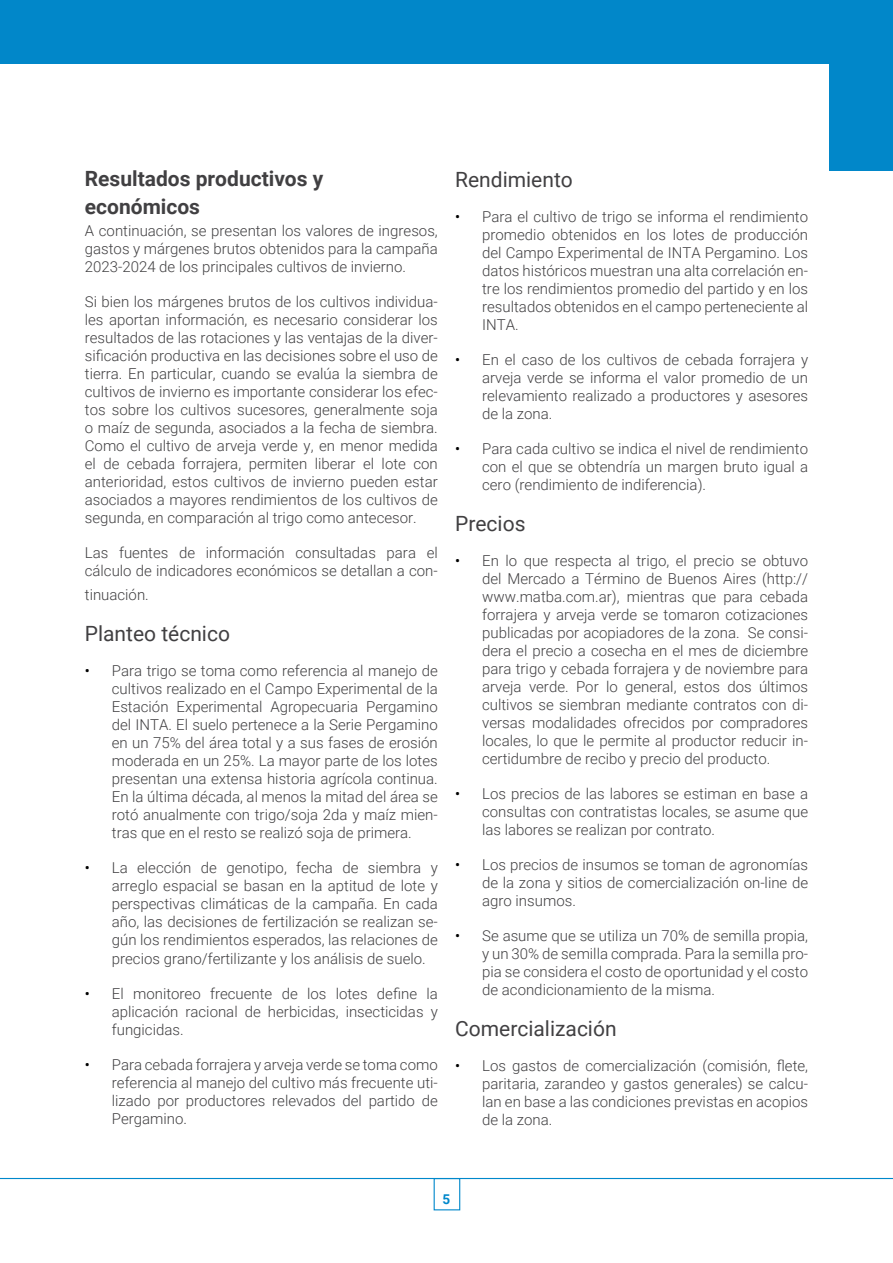
<style>
.page{position:relative;width:893px;height:1263px;background:#fff}
.page>*{position:absolute;margin:0;border:0;box-sizing:border-box;transform-origin:0 0}
.t1{font:21px "Roboto";color:#414042}
.t2{font:700 21px/28.2px "Roboto";color:#414042}
.t3{font:300 15px/18px "Roboto";color:#414042;text-align:justify}
.t4{font:700 13.5px "Roboto";color:#0088cb}
.s1{font-weight:400;color:#000}
</style>
<div class="page">
<hr style="left:0;top:1178px;width:893px;height:1px;background:#0088cb">
<div style="left:434px;top:1178px;width:26px;height:32px;border:1px solid #0088cb"></div>
<div style="left:829px;top:2px;width:64px;height:168px;background:#0187c9"></div>
<div style="left:0;top:0;width:893px;height:64px;background:#0187c9"></div>
<h1 class="t2" style="left:85px;top:163px;width:240px">Resultados productivos y económicos</h1>
<p class="t3" style="left:85px;top:221px;width:354px">A continuación, se presentan los valores de ingresos, gastos y márgenes brutos obtenidos para la campaña 2023-2024 de los principales cultivos de invierno.</p>
<p class="t3" style="left:85px;top:292px;width:354px">Si bien los márgenes brutos de los cultivos individua&shy;les aportan información, es necesario considerar los resultados de las rotaciones y las ventajas de la diver&shy;sificación productiva en las decisiones sobre el uso de tierra. En particular, cuando se evalúa la siembra de cultivos de invierno es importante considerar los efec&shy;tos sobre los cultivos sucesores, generalmente soja o maíz de segunda, asociados a la fecha de siembra.<br>Como el cultivo de arveja verde y, en menor medida el de cebada forrajera, permiten liberar el lote con anterioridad, estos cultivos de invierno pueden estar asociados a mayores rendimientos de los cultivos de segunda, en comparación al trigo como antecesor.</p>
<p class="t3" style="left:85px;top:543px;width:354px">Las fuentes de información consultadas para el cálculo de indicadores económicos se detallan a con-</p>
<p class="t3" style="left:85px;top:585px;width:65px">tinuación.</p>
<h1 class="t1" style="left:85px;top:619px;width:147px">Planteo técnico</h1>
<p class="t3" style="left:112px;top:661px;width:327px;text-indent:-27px"><span class="s1">•</span> Para trigo se toma como referencia al manejo de cultivos realizado en el Campo Experimental de la Estación Experimental Agropecuaria Pergamino del INTA. El suelo pertenece a la Serie Pergamino en un 75% del área total y a sus fases de erosión moderada en un 25%. La mayor parte de los lotes presentan una extensa historia agrícola continua.<br>En la última década, al menos la mitad del área se rotó anualmente con trigo/soja 2da y maíz mien&shy;tras que en el resto se realizó soja de primera.</p>
<p class="t3" style="left:112px;top:858px;width:327px;text-indent:-27px"><span class="s1">•</span> La elección de genotipo, fecha de siembra y arreglo espacial se basan en la aptitud de lote y perspectivas climáticas de la campaña. En cada año, las decisiones de fertilización se realizan se&shy;gún los rendimientos esperados, las relaciones de precios grano/fertilizante y los análisis de suelo.</p>
<p class="t3" style="left:112px;top:983px;width:327px;text-indent:-27px"><span class="s1">•</span> El monitoreo frecuente de los lotes define la aplicación racional de herbicidas, insecticidas y fungicidas.</p>
<p class="t3" style="left:112px;top:1055px;width:327px;text-indent:-27px"><span class="s1">•</span> Para cebada forrajera y arveja verde se toma como referencia al manejo del cultivo más frecuente uti&shy;lizado por productores relevados del partido de Pergamino.</p>
<h1 class="t1" style="left:455px;top:165px;width:119px">Rendimiento</h1>
<p class="t3" style="left:482px;top:207px;width:327px;text-indent:-27px"><span class="s1">•</span> Para el cultivo de trigo se informa el rendimiento promedio obtenidos en los lotes de producción del Campo Experimental de INTA Pergamino. Los datos históricos muestran una alta correlación en&shy;tre los rendimientos promedio del partido y en los resultados obtenidos en el campo perteneciente al INTA.</p>
<p class="t3" style="left:482px;top:350px;width:327px;text-indent:-27px"><span class="s1">•</span> En el caso de los cultivos de cebada forrajera y arveja verde se informa el valor promedio de un relevamiento realizado a productores y asesores de la zona.</p>
<p class="t3" style="left:482px;top:439px;width:327px;text-indent:-27px"><span class="s1">•</span> Para cada cultivo se indica el nivel de rendimiento con el que se obtendría un margen bruto igual a cero (rendimiento de indiferencia).</p>
<h1 class="t1" style="left:455px;top:509px;width:72px">Precios</h1>
<p class="t3" style="left:482px;top:551px;width:327px;text-indent:-27px"><span class="s1">•</span> En lo que respecta al trigo, el precio se obtuvo del Mercado a Término de Buenos Aires (http:// www.matba.com.ar), mientras que para cebada forrajera y arveja verde se tomaron cotizaciones publicadas por acopiadores de la zona. Se consi&shy;dera el precio a cosecha en el mes de diciembre para trigo y cebada forrajera y de noviembre para arveja verde. Por lo general, estos dos últimos cultivos se siembran mediante contratos con di&shy;versas modalidades ofrecidos por compradores locales, lo que le permite al productor reducir in&shy;certidumbre de recibo y precio del producto.</p>
<p class="t3" style="left:482px;top:784px;width:327px;text-indent:-27px"><span class="s1">•</span> Los precios de las labores se estiman en base a consultas con contratistas locales, se asume que las labores se realizan por contrato.</p>
<p class="t3" style="left:482px;top:855px;width:327px;text-indent:-27px"><span class="s1">•</span> Los precios de insumos se toman de agronomías de la zona y sitios de comercialización on-line de agro insumos.</p>
<p class="t3" style="left:482px;top:926px;width:327px;text-indent:-27px"><span class="s1">•</span> Se asume que se utiliza un 70% de semilla propia, y un 30% de semilla comprada. Para la semilla pro&shy;pia se considera el costo de oportunidad y el costo de acondicionamiento de la misma.</p>
<h1 class="t1" style="left:455px;top:1014px;width:163px">Comercialización</h1>
<p class="t3" style="left:482px;top:1056px;width:327px;text-indent:-27px"><span class="s1">•</span> Los gastos de comercialización (comisión, flete, paritaria, zarandeo y gastos generales) se calcu&shy;lan en base a las condiciones previstas en acopios de la zona.</p>
<p class="t4" style="left:443px;top:1190px;width:9px">5</p>
</div>
